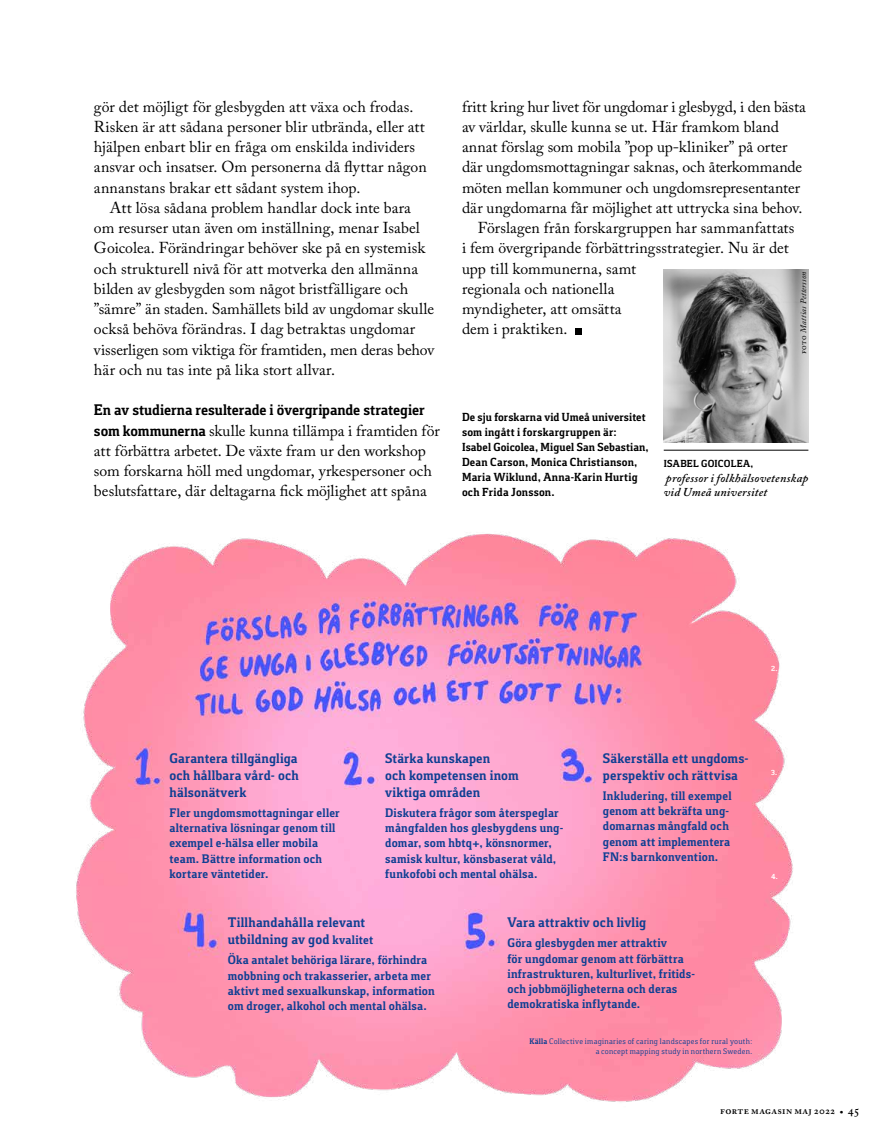
<style>
.page{position:relative;width:885px;height:1140px;background:#fff}
.page>*{position:absolute;margin:0;border:0;box-sizing:border-box;transform-origin:0 0}
.Bröd_10_5_13_5_-_kap{font:15.75px/20.2px "Adobe Caslon Pro";letter-spacing:-.005em;color:#000}
.Bröd_10_5_13_5___ind{font:15.75px/20.2px "Adobe Caslon Pro";color:#000}
.Bröd_10_5_13_5_-_sis{font:15.75px/20.2px "Adobe Caslon Pro";color:#000}
.t1{font:700 14.25px/17.1px "Foral Pro";letter-spacing:.01em;color:#0f3f93}
.t2{font:700 12.75px/15.3px "Foral Pro";letter-spacing:.015em;color:#0f3f93}
.t3{font:700 12px/15px "Foral Pro";letter-spacing:.015em;color:#000}
.t4{font:italic 600 12px/14.4px "Adobe Caslon Pro";letter-spacing:.025em;color:#000}
.t5{font:600 10.5px "Adobe Caslon Pro";letter-spacing:.025em;color:#000}
.t6{font:700 10.5px "Foral Pro";letter-spacing:.02em;color:#000}
.källa{font:8.25px/9.9px "Foral Pro";letter-spacing:.03em;color:#0f3f93;text-align:right}
.t7{font:italic 8.25px "Adobe Caslon Pro";letter-spacing:.015em;color:#000}
.t8{font:700 7.5px "Foral Pro";color:#fff}
.s1{font-family:"Foral Pro";font-weight:700}
.s2{font-style:normal}
.s3{font-size:12.75px}
.s4{font-weight:700}
.s5{font-size:12px}
</style>
<div class="page">
<img style="left:76px;top:533px;width:717px;height:569px">
<svg style="left:575px;top:328px;width:6px;height:6px"></svg>
<hr style="left:663px;top:450px;width:145px;height:1px;background:#000">
<img style="left:663px;top:269px;width:145px;height:173px">
<p class="Bröd_10_5_13_5___ind" style="left:94px;top:96px;width:334px">gör det möjligt för glesbygden att växa och frodas.<br>Risken är att sådana personer blir utbrända, eller att hjälpen enbart blir en fråga om enskilda individers ansvar och insatser. Om personerna då flyttar någon annanstans brakar ett sådant system ihop.</p>
<p class="Bröd_10_5_13_5_-_sis" style="left:94px;top:197px;width:342px;text-indent:16px">Att lösa sådana problem handlar dock inte bara om resurser utan även om inställning, menar Isabel Goicolea. Förändringar behöver ske på en systemisk och strukturell nivå för att motverka den allmänna bilden av glesbygden som något bristfälligare och ”sämre” än staden. Samhällets bild av ungdomar skulle också behöva förändras. I dag betraktas ungdomar visserligen som viktiga för framtiden, men deras behov här och nu tas inte på lika stort allvar.</p>
<p class="Bröd_10_5_13_5_-_kap" style="left:94px;top:400px;width:347px"><span class="s1">En av studierna resulterade i övergripande strategier som kommunerna</span> skulle kunna tillämpa i framtiden för att förbättra arbetet. De växte fram ur den workshop som forskarna höll med ungdomar, yrkespersoner och beslutsfattare, där deltagarna fick möjlighet att spåna</p>
<p class="Bröd_10_5_13_5_-_kap" style="left:462px;top:96px;width:345px">fritt kring hur livet för ungdomar i glesbygd, i den bästa av världar, skulle kunna se ut. Här framkom bland annat förslag som mobila ”pop up-kliniker” på orter där ungdomsmottagningar saknas, och återkommande möten mellan kommuner och ungdomsrepresentanter där ungdomarna får möjlighet att uttrycka sina behov.</p>
<p class="Bröd_10_5_13_5___ind" style="left:462px;top:217px;width:334px;text-indent:16px">Förslagen från forskargruppen har sammanfattats i fem övergripande förbättringsstrategier. Nu är det upp till kommunerna, samt<br>regionala och nationella<br>myndigheter, att omsätta<br>dem i praktiken.</p>
<p class="t7" style="left:798px;top:354px;width:84px;rotate:-90deg"><span class="s2">foto</span> Mattias Pettersson</p>
<p class="t3" style="left:462px;top:410px;width:188px">De sju forskarna vid Umeå universitet som ingått i forskargruppen är:<br>Isabel Goicolea, Miguel San Sebastian, Dean Carson, Monica Christianson, Maria Wiklund, Anna-Karin Hurtig och Frida Jonsson.</p>
<p class="t6" style="left:663px;top:458px;width:91px">ISABEL GOICOLEA,</p>
<p class="t4" style="left:663px;top:470px;width:146px">professor i folkhälsovetenskap vid Umeå universitet</p>
<p class="t8" style="left:771px;top:664px;width:8px">2.</p>
<p class="t1" style="left:169px;top:749px;width:131px;text-align:justify">Garantera tillgängliga och hållbara vård- och hälsonätverk</p>
<p class="t2" style="left:169px;top:805px;width:172px">Fler ungdomsmottagningar eller alternativa lösningar genom till exempel e-hälsa eller mobila team. Bättre information och kortare väntetider.</p>
<p class="t1" style="left:385px;top:749px;width:135px">Stärka kunskapen<br>och kompetensen inom viktiga områden</p>
<p class="t2" style="left:385px;top:805px;width:177px">Diskutera frågor som återspeglar mångfalden hos glesbygdens ung-- domar, som hbtq+, könsnormer, samisk kultur, könsbaserat våld, funkofobi och mental ohälsa.</p>
<p class="t1" style="left:603px;top:749px;width:146px">Säkerställa ett ungdoms&shy;perspektiv och rättvisa</p>
<p class="t2" style="left:603px;top:788px;width:130px">Inkludering, till exempel genom att bekräfta ung&shy;domarnas mångfald och genom att implementera<br>FN:s barnkonvention.</p>
<p class="t1" style="left:228px;top:914px;width:147px">Tillhandahålla relevant utbildning av god <span class="s3">kvalitet</span></p>
<p class="t2" style="left:228px;top:952px;width:208px">Öka antalet behöriga lärare, förhindra mobbning och trakasserier, arbeta mer aktivt med sexualkunskap, information om droger, alkohol och mental ohälsa.</p>
<p class="t1" style="left:507px;top:914px;width:140px">Vara attraktiv och livlig</p>
<p class="t2" style="left:507px;top:935px;width:189px">Göra glesbygden mer attraktiv<br>för ungdomar genom att förbättra infrastrukturen, kulturlivet, fritids&shy;och jobbmöjligheterna och deras demokratiska inflytande.</p>
<p class="källa" style="left:529px;top:1036px;width:225px"><span class="s4">Källa</span> Collective imaginaries of caring landscapes for rural youth: a concept mapping study in northern Sweden.</p>
<p class="t8" style="left:771px;top:768px;width:8px">3.</p>
<p class="t8" style="left:771px;top:871px;width:8px">4.</p>
<p class="t5" style="left:720px;top:1104px;width:141px">forte magasin maj 2022 • <span class="s5">45</span></p>
</div>
